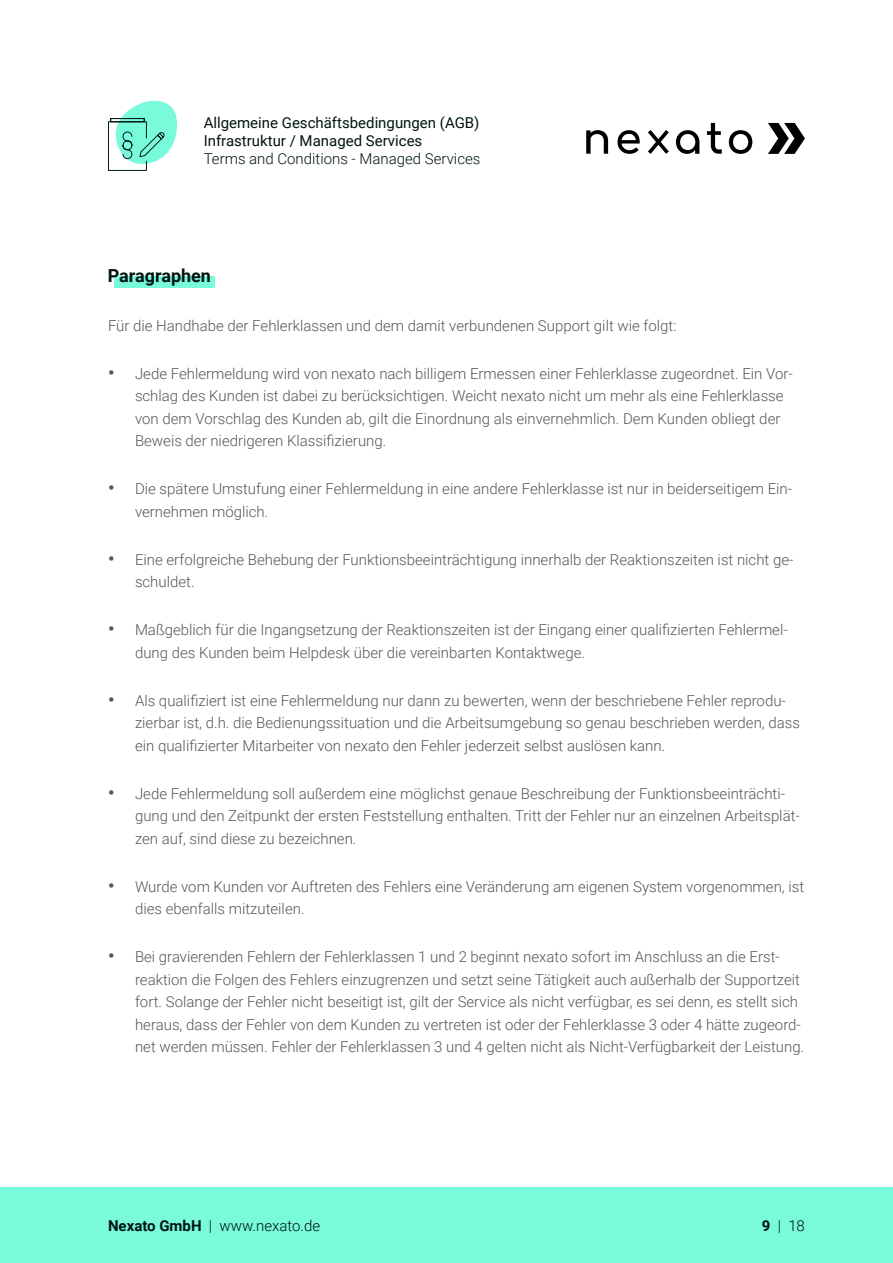
<style>
.page{position:relative;width:893px;height:1263px;background:#fff}
.page>*{position:absolute;margin:0;border:0;box-sizing:border-box;transform-origin:0 0}
.t1{font:700 18px "Roboto";color:#001511}
.Headline_-_Paragraph{font:300 15px/22.5px "Roboto";color:#535758}
.t2{font:15px/18px "Roboto";color:#001511}
.t3{font:300 15px "Roboto";color:#001511}
.s1{font-weight:700;font-size:18px}
.s2{font-weight:700}
</style>
<div class="page">
<div style="left:0;top:1187px;width:893px;height:76px;background:#78fadb"></div>
<div style="left:114px;top:276px;width:101px;height:12px;background:#78fadb"></div>
<svg style="left:768px;top:123px;width:37px;height:31px"></svg>
<svg style="left:586px;top:130px;width:22px;height:24px"></svg>
<svg style="left:617px;top:130px;width:23px;height:24px"></svg>
<svg style="left:676px;top:130px;width:23px;height:24px"></svg>
<svg style="left:707px;top:123px;width:15px;height:31px"></svg>
<svg style="left:729px;top:130px;width:23px;height:24px"></svg>
<svg style="left:648px;top:130px;width:21px;height:24px"></svg>
<svg style="left:108px;top:100px;width:69px;height:71px"></svg>
<p class="t2" style="left:204px;top:113px;width:277px">Allgemeine Geschäftsbedingungen (AGB)<br>Infrastruktur / Managed Services</p>
<p class="t3" style="left:204px;top:148px;width:278px">Terms and Conditions - Managed Services</p>
<p class="t1" style="left:108px;top:263px;width:105px">Paragraphen</p>
<p class="Headline_-_Paragraph" style="left:108px;top:314px;width:570px">Für die Handhabe der Fehlerklassen und dem damit verbundenen Support gilt wie folgt:</p>
<p class="Headline_-_Paragraph" style="left:135px;top:362px;width:659px;text-indent:-27px"><span class="s1">•</span> Jede Fehlermeldung wird von nexato nach billigem Ermessen einer Fehlerklasse zugeordnet. Ein Vor&shy;schlag des Kunden ist dabei zu berücksichtigen. Weicht nexato nicht um mehr als eine Fehlerklasse von dem Vorschlag des Kunden ab, gilt die Einordnung als einvernehmlich. Dem Kunden obliegt der Beweis der niedrigeren Klassifizierung.</p>
<p class="Headline_-_Paragraph" style="left:135px;top:477px;width:659px;text-indent:-27px"><span class="s1">•</span> Die spätere Umstufung einer Fehlermeldung in eine andere Fehlerklasse ist nur in beiderseitigem Ein&shy;vernehmen möglich.</p>
<p class="Headline_-_Paragraph" style="left:135px;top:548px;width:660px;text-indent:-27px"><span class="s1">•</span> Eine erfolgreiche Behebung der Funktionsbeeinträchtigung innerhalb der Reaktionszeiten ist nicht ge&shy;schuldet.</p>
<p class="Headline_-_Paragraph" style="left:135px;top:618px;width:654px;text-indent:-27px"><span class="s1">•</span> Maßgeblich für die Ingangsetzung der Reaktionszeiten ist der Eingang einer qualifizierten Fehlermel&shy;dung des Kunden beim Helpdesk über die vereinbarten Kontaktwege.</p>
<p class="Headline_-_Paragraph" style="left:135px;top:689px;width:666px;text-indent:-27px"><span class="s1">•</span> Als qualifiziert ist eine Fehlermeldung nur dann zu bewerten, wenn der beschriebene Fehler reprodu&shy;zierbar ist, d.h. die Bedienungssituation und die Arbeitsumgebung so genau beschrieben werden, dass ein qualifizierter Mitarbeiter von nexato den Fehler jederzeit selbst auslösen kann.</p>
<p class="Headline_-_Paragraph" style="left:135px;top:782px;width:666px;text-indent:-27px"><span class="s1">•</span> Jede Fehlermeldung soll außerdem eine möglichst genaue Beschreibung der Funktionsbeeinträchti&shy;gung und den Zeitpunkt der ersten Feststellung enthalten. Tritt der Fehler nur an einzelnen Arbeitsplät&shy;zen auf, sind diese zu bezeichnen.</p>
<p class="Headline_-_Paragraph" style="left:135px;top:875px;width:671px;text-indent:-27px"><span class="s1">•</span> Wurde vom Kunden vor Auftreten des Fehlers eine Veränderung am eigenen System vorgenommen, ist dies ebenfalls mitzuteilen.</p>
<p class="Headline_-_Paragraph" style="left:135px;top:945px;width:671px;text-indent:-27px"><span class="s1">•</span> Bei gravierenden Fehlern der Fehlerklassen 1 und 2 beginnt nexato sofort im Anschluss an die Erst&shy;reaktion die Folgen des Fehlers einzugrenzen und setzt seine Tätigkeit auch außerhalb der Supportzeit fort. Solange der Fehler nicht beseitigt ist, gilt der Service als nicht verfügbar, es sei denn, es stellt sich heraus, dass der Fehler von dem Kunden zu vertreten ist oder der Fehlerklasse 3 oder 4 hätte zugeord&shy;net werden müssen. Fehler der Fehlerklassen 3 und 4 gelten nicht als Nicht-Verfügbarkeit der Leistung.</p>
<p class="t3" style="left:108px;top:1215px;width:214px"><span class="s2">Nexato GmbH</span> | www.nexato.de</p>
<p class="t3" style="left:762px;top:1215px;width:45px"><span class="s2">9</span> | 18</p>
</div>
